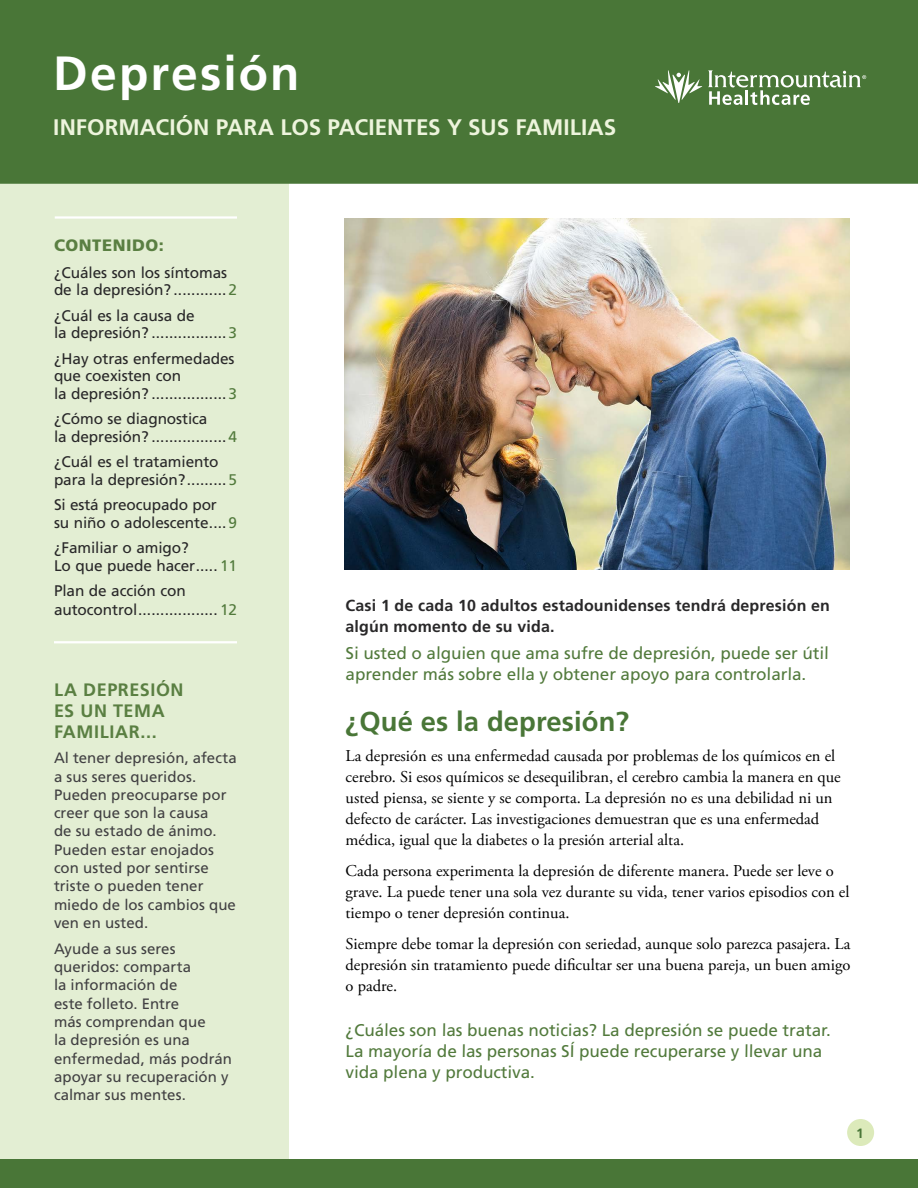
<style>
.page{position:relative;width:918px;height:1188px;background:#fff}
.page>*{position:absolute;margin:0;border:0;box-sizing:border-box;transform-origin:0 0}
.t1{font:700 48px "Frutiger LT Std";letter-spacing:.045em;color:#fff}
.Head_1{font:700 27.3px "Frutiger LT Std";letter-spacing:.005em;color:#497637}
.Ssubtitle{font:700 22.5px "Frutiger LT Std";color:#edf4dc}
.head_1{font:700 18px/21px "Frutiger LT Std";letter-spacing:.03em;color:#5a7f42}
.Opening_paragraph{font:16.95px/21px "Frutiger LT Std";color:#527a3c}
.Main__p{font:16.5px/21px "Adobe Garamond Pro";color:#000}
.head_1-2{font:900 16.5px "Frutiger LT Std";letter-spacing:.035em;color:#5a7f42}
.Main__p-2{font:700 15.9px/21px "Frutiger LT Std";letter-spacing:.01em;color:#292829}
.toc_text{font:15.3px/17.7px "Frutiger LT Std";letter-spacing:-.005em;color:#292829}
.text{font:15px/18.3px "Frutiger LT Std";letter-spacing:.005em;color:#414042}
.t2{font:700 13.5px "Frutiger LT Std";color:#497637}
.t3{font:700 12px "Frutiger LT Std";color:#497637}
.s1{color:#527a3c}
</style>
<div class="page">
<div style="left:0;top:175px;width:289px;height:1013px;background:#e3eed3"></div>
<div style="left:0;top:1159px;width:918px;height:29px;background:#497637"></div>
<div style="left:0;top:0;width:918px;height:184px;background:#497637"></div>
<hr style="left:55px;top:216px;width:182px;height:3px;background:#fff">
<hr style="left:54px;top:641px;width:183px;height:2px;background:#fff">
<div style="left:847px;top:1119px;width:27px;height:27px;background:#dceaba;border-radius:50%"></div>
<svg style="left:655px;top:70px;width:47px;height:33px"></svg>
<svg style="left:708px;top:70px;width:158px;height:35px;background:#749667"></svg>
<img style="left:345px;top:219px;width:504px;height:351px">
<p class="t1" style="left:53px;top:45px;width:248px">Depresión</p>
<p class="Ssubtitle" style="left:53px;top:113px;width:565px">INFORMACIÓN PARA LOS PACIENTES Y SUS FAMILIAS</p>
<p class="head_1-2" style="left:54px;top:236px;width:112px">CONTENIDO:</p>
<p class="toc_text" style="left:54px;top:264px;width:184px">¿Cuáles son los síntomas de la depresión? ............<span class="s1">2</span></p>
<p class="toc_text" style="left:54px;top:307px;width:184px">¿Cuál es la causa de<br>la depresión? .................<span class="s1">3</span></p>
<p class="toc_text" style="left:54px;top:350px;width:184px">¿Hay otras enfermedades que coexisten con<br>la depresión? .................<span class="s1">3</span></p>
<p class="toc_text" style="left:54px;top:410px;width:184px">¿Cómo se diagnostica<br>la depresión? .................<span class="s1">4</span></p>
<p class="toc_text" style="left:54px;top:453px;width:184px">¿Cuál es el tratamiento para la depresión?.........<span class="s1">5</span></p>
<p class="toc_text" style="left:54px;top:496px;width:184px">Si está preocupado por<br>su niño o adolescente....<span class="s1">9</span></p>
<p class="toc_text" style="left:54px;top:539px;width:185px">¿Familiar o amigo?<br>Lo que puede hacer..... <span class="s1">11</span></p>
<p class="toc_text" style="left:54px;top:582px;width:185px;line-height:18.3px">Plan de acción con autocontrol.................. <span class="s1">12</span></p>
<p class="head_1" style="left:54px;top:680px;width:131px">LA DEPRESIÓN<br>ES UN TEMA<br>FAMILIAR...</p>
<p class="text" style="left:54px;top:749px;width:184px">Al tener depresión, afecta a sus seres queridos.<br>Pueden preocuparse por creer que son la causa<br>de su estado de ánimo.<br>Pueden estar enojados con usted por sentirse triste o pueden tener miedo de los cambios que ven en usted.</p>
<p class="text" style="left:54px;top:940px;width:179px">Ayude a sus seres queridos: comparta<br>la información de<br>este folleto. Entre<br>más comprendan que<br>la depresión es una enfermedad, más podrán apoyar su recuperación y calmar sus mentes.</p>
<p class="Main__p-2" style="left:346px;top:595px;width:486px">Casi 1 de cada 10 adultos estadounidenses tendrá depresión en algún momento de su vida.</p>
<p class="Opening_paragraph" style="left:346px;top:643px;width:485px">Si usted o alguien que ama sufre de depresión, puede ser útil aprender más sobre ella y obtener apoyo para controlarla.</p>
<p class="Head_1" style="left:346px;top:706px;width:285px">¿Qué es la depresión?</p>
<p class="Main__p" style="left:346px;top:746px;width:497px">La depresión es una enfermedad causada por problemas de los químicos en el cerebro. Si esos químicos se desequilibran, el cerebro cambia la manera en que usted piensa, se siente y se comporta. La depresión no es una debilidad ni un defecto de carácter. Las investigaciones demuestran que es una enfermedad médica, igual que la diabetes o la presión arterial alta.</p>
<p class="Main__p" style="left:346px;top:861px;width:505px">Cada persona experimenta la depresión de diferente manera. Puede ser leve o grave. La puede tener una sola vez durante su vida, tener varios episodios con el tiempo o tener depresión continua.</p>
<p class="Main__p" style="left:346px;top:934px;width:506px;text-align:justify">Siempre debe tomar la depresión con seriedad, aunque solo parezca pasajera. La depresión sin tratamiento puede dificultar ser una buena pareja, un buen amigo o padre.</p>
<p class="Opening_paragraph" style="left:346px;top:1020px;width:487px">¿Cuáles son las buenas noticias? La depresión se puede tratar.<br>La mayoría de las personas SÍ puede recuperarse y llevar una vida plena y productiva.</p>
<p class="t2" style="left:856px;top:1125px;width:9px">1</p>
<p class="t3" style="left:857px;top:1127px;width:8px">1</p>
</div>
